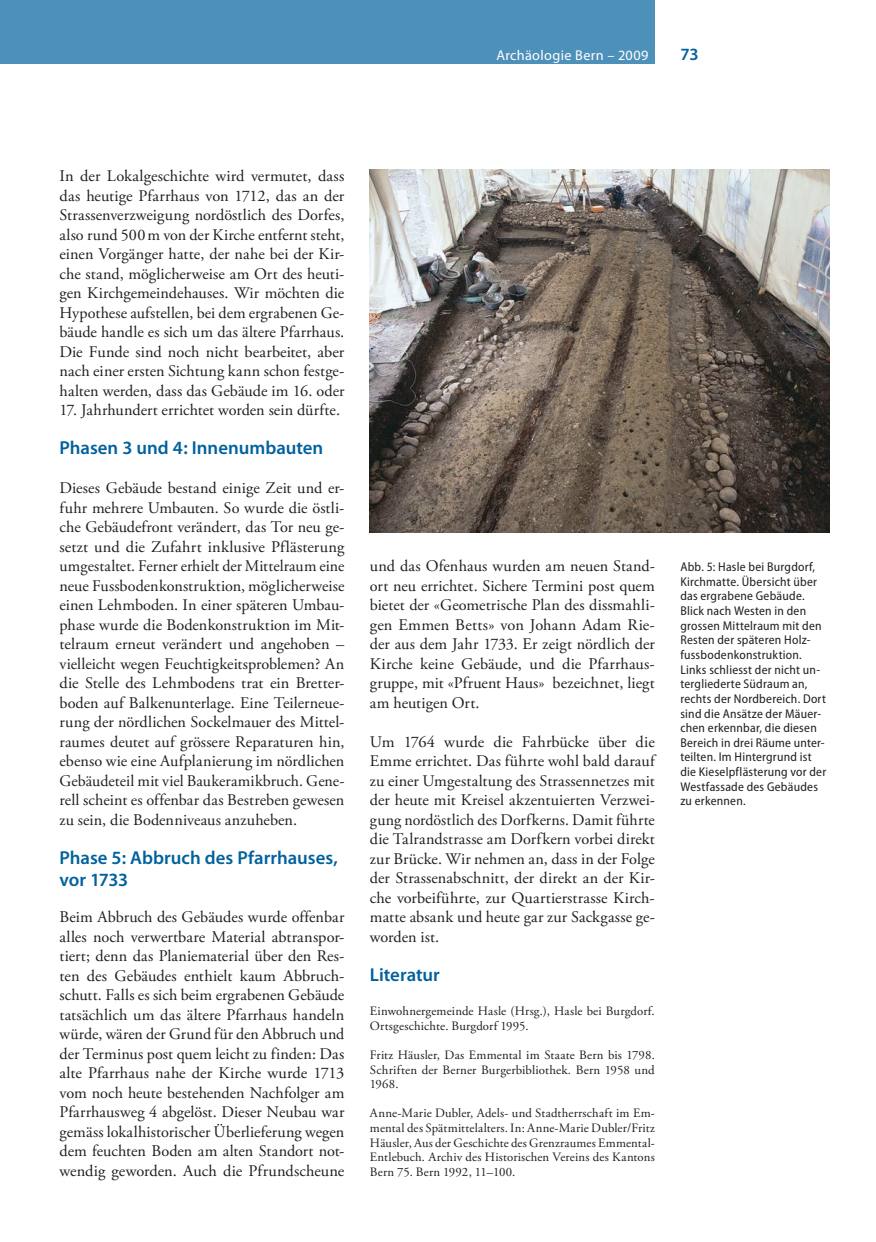
<style>
.page{position:relative;width:876px;height:1242px;background:#fff}
.page>*{position:absolute;margin:0;border:0;box-sizing:border-box;transform-origin:0 0}
.a_ü3_Titel3{font:600 18.75px/22.5px "Myriad Pro";color:#00619d}
.t1{font:600 17.25px "Myriad Pro";color:#00619d}
.b_____Lesetext_1erAbsatz{font:16.2px/19.5px "Adobe Garamond Pro";letter-spacing:.005em;color:#1f1e21;text-align:justify}
.t2{font:14.25px "Myriad Pro";letter-spacing:.025em;color:#fff}
.d__Katalogtext{font:12.75px/14.7px "Adobe Garamond Pro";letter-spacing:.01em;color:#1f1e21;text-align:justify}
.c___Abbildungslegende{font:semi-condensed 12.75px/14.5px "Myriad Pro";letter-spacing:.02em;color:#1f1e21}
</style>
<div class="page">
<div style="left:0;top:0;width:655px;height:64px;background:#4d90ba"></div>
<img style="left:370px;top:169px;width:460px;height:363px">
<p class="t2" style="left:496px;top:47px;width:154px">Archäologie Bern – 2009</p>
<p class="t1" style="left:680px;top:44px;width:20px">73</p>
<p class="b_____Lesetext_1erAbsatz" style="left:60px;top:167px;width:286px">In der Lokalgeschichte wird vermutet, dass das heutige Pfarrhaus von 1712, das an der Strassenverzweigung nordöstlich des Dorfes, also rund 500 m von der Kirche entfernt steht, einen Vorgänger hatte, der nahe bei der Kir&shy;che stand, möglicherweise am Ort des heuti&shy;gen Kirchgemeindehauses. Wir möchten die Hypothese aufstellen, bei dem ergrabenen Ge&shy;bäude handle es sich um das ältere Pfarrhaus.<br>Die Funde sind noch nicht bearbeitet, aber nach einer ersten Sichtung kann schon festge&shy;halten werden, dass das Gebäude im 16. oder</p>
<p class="b_____Lesetext_1erAbsatz" style="left:60px;top:401px;width:282px">17. Jahrhundert errichtet worden sein dürfte.</p>
<p class="a_ü3_Titel3" style="left:60px;top:437px;width:265px">Phasen 3 und 4: Innenumbauten</p>
<p class="b_____Lesetext_1erAbsatz" style="left:60px;top:479px;width:286px">Dieses Gebäude bestand einige Zeit und er&shy;fuhr mehrere Umbauten. So wurde die östli&shy;che Gebäudefront verändert, das Tor neu ge&shy;setzt und die Zufahrt inklusive Pflästerung umgestaltet. Ferner erhielt der Mittelraum eine neue Fussbodenkonstruktion, möglicherweise einen Lehmboden. In einer späteren Umbau&shy;phase wurde die Bodenkonstruktion im Mit&shy;telraum erneut verändert und angehoben – vielleicht wegen Feuchtigkeitsproblemen? An die Stelle des Lehmbodens trat ein Bretter&shy;boden auf Balkenunterlage. Eine Teilerneue&shy;rung der nördlichen Sockelmauer des Mittel&shy;raumes deutet auf grössere Reparaturen hin, ebenso wie eine Aufplanierung im nördlichen Gebäudeteil mit viel Baukeramikbruch. Gene&shy;rell scheint es offenbar das Bestreben gewesen zu sein, die Bodenniveaus anzuheben.</p>
<p class="a_ü3_Titel3" style="left:60px;top:846px;width:280px">Phase 5: Abbruch des Pfarrhauses, vor 1733</p>
<p class="b_____Lesetext_1erAbsatz" style="left:60px;top:908px;width:286px">Beim Abbruch des Gebäudes wurde offenbar alles noch verwertbare Material abtranspor&shy;tiert; denn das Planiematerial über den Res&shy;ten des Gebäudes enthielt kaum Abbruch&shy;schutt. Falls es sich beim ergrabenen Gebäude tatsächlich um das ältere Pfarrhaus handeln würde, wären der Grund für den Abbruch und der Terminus post quem leicht zu finden: Das alte Pfarrhaus nahe der Kirche wurde 1713 vom noch heute bestehenden Nachfolger am Pfarrhausweg 4 abgelöst. Dieser Neubau war gemäss lokalhistorischer Überlieferung wegen dem feuchten Boden am alten Standort not&shy;wendig geworden. Auch die Pfrundscheune</p>
<p class="b_____Lesetext_1erAbsatz" style="left:370px;top:557px;width:286px">und das Ofenhaus wurden am neuen Stand&shy;ort neu errichtet. Sichere Termini post quem bietet der «Geometrische Plan des dissmahli&shy;gen Emmen Betts» von Johann Adam Rie&shy;der aus dem Jahr 1733. Er zeigt nördlich der Kirche keine Gebäude, und die Pfarrhaus&shy;gruppe, mit «Pfruent Haus» bezeichnet, liegt am heutigen Ort.</p>
<p class="b_____Lesetext_1erAbsatz" style="left:370px;top:732px;width:286px">Um 1764 wurde die Fahrbücke über die Emme errichtet. Das führte wohl bald darauf zu einer Umgestaltung des Strassennetzes mit der heute mit Kreisel akzentuierten Verzwei&shy;gung nordöstlich des Dorfkerns. Damit führte die Talrandstrasse am Dorfkern vorbei direkt zur Brücke. Wir nehmen an, dass in der Folge der Strassenabschnitt, der direkt an der Kir&shy;che vorbeiführte, zur Quartierstrasse Kirch&shy;matte absank und heute gar zur Sackgasse ge&shy;worden ist.</p>
<p class="a_ü3_Titel3" style="left:370px;top:963px;width:71px">Literatur</p>
<p class="d__Katalogtext" style="left:370px;top:1004px;width:286px">Einwohnergemeinde Hasle (Hrsg.), Hasle bei Burgdorf.<br>Ortsgeschichte. Burgdorf 1995.</p>
<p class="d__Katalogtext" style="left:370px;top:1048px;width:286px">Fritz Häusler, Das Emmental im Staate Bern bis 1798.<br>Schriften der Berner Burgerbibliothek. Bern 1958 und 1968.</p>
<p class="d__Katalogtext" style="left:370px;top:1106px;width:286px">Anne-Marie Dubler, Adels- und Stadtherrschaft im Em&shy;mental des Spätmittelalters. In: Anne-Marie Dubler/Fritz Häusler, Aus der Geschichte des Grenzraumes Emmental-Entlebuch. Archiv des Historischen Vereins des Kantons Bern 75. Bern 1992, 11–100.</p>
<p class="c___Abbildungslegende" style="left:680px;top:559px;width:147px">Abb. 5: Hasle bei Burgdorf,<br>Kirchmatte. Übersicht über das ergrabene Gebäude.<br>Blick nach Westen in den grossen Mittelraum mit den<br>Resten der späteren Holz&shy;fussbodenkonstruktion.<br>Links schliesst der nicht un&shy;tergliederte Südraum an, rechts der Nordbereich. Dort sind die Ansätze der Mäuer&shy;chen erkennbar, die diesen<br>Bereich in drei Räume unter&shy;teilten. Im Hintergrund ist die Kieselpflästerung vor der<br>Westfassade des Gebäudes zu erkennen.</p>
</div>
